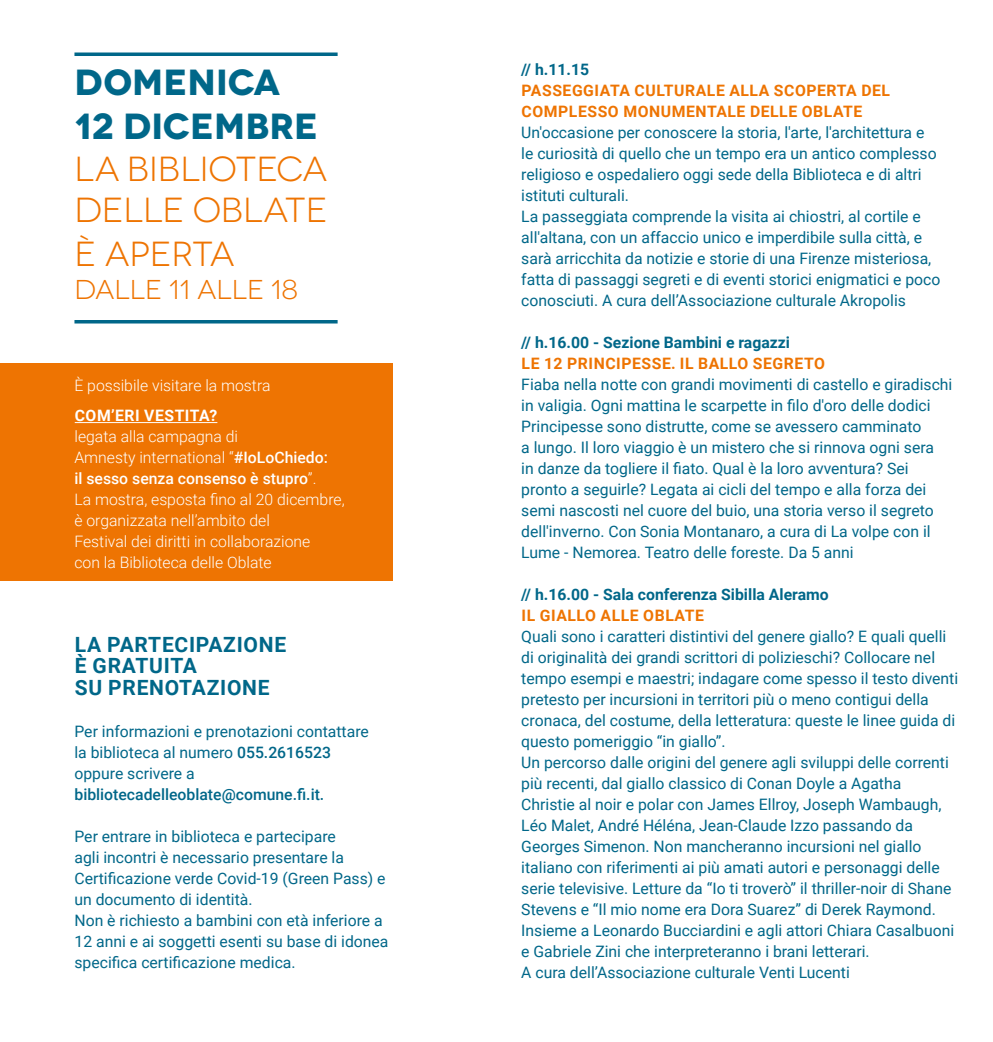
<style>
.page{position:relative;width:993px;height:1042px;background:#fff}
.page>*{position:absolute;margin:0;border:0;box-sizing:border-box;transform-origin:0 0}
.t1{font:700 36.23px/43.6px "Novecentowide";letter-spacing:.005em;color:#006789}
.t2{font:34.82px/42.7px "Novecentowide";color:#ee7402;text-align:justify}
.t3{font:27.3px "Novecentowide";color:#ee7402}
.t4{font:700 21px/21px "Roboto";letter-spacing:.035em;color:#006789}
.t5{font:15.75px/21px "Roboto";color:#006789}
.t6{font:300 15.75px/21px "Roboto";color:#fff}
.t7{font:700 15.75px/21px "Roboto";letter-spacing:.035em;color:#ee7402}
.t8{font:700 15.75px "Roboto";color:#006789}
.t9{font:500 15.75px "Roboto";color:#006789}
.t10{font:700 15.75px "Roboto";letter-spacing:.035em;color:#fff}
.s1{font-weight:500}
</style>
<div class="page">
<div style="left:0;top:363px;width:392px;height:217px;background:#ee7402"></div>
<hr style="left:75px;top:422px;width:142px;height:1px;background:#fff">
<hr style="left:74px;top:320px;width:263px;height:3px;background:#006789">
<svg style="left:74px;top:52px;width:263px;height:4px"></svg>
<h1 class="t1" style="left:74px;top:61px;width:245px">DOMENICA<br>12 DICEMBRE</h1>
<h2 class="t2" style="left:74px;top:147px;width:254px">LA BIBLIOTECA DELLE OBLATE È APERTA</h2>
<h3 class="t3" style="left:74px;top:273px;width:225px">DALLE 11 ALLE 18</h3>
<p class="t6" style="left:74px;top:374px;width:197px">È possibile visitare la mostra</p>
<p class="t10" style="left:75px;top:405px;width:144px">COM’ERI VESTITA?</p>
<p class="t6" style="left:74px;top:426px;width:271px">legata alla campagna di<br>Amnesty international “<span class="s1">#IoLoChiedo:<br>il sesso senza consenso è stupro</span>”.<br>La mostra, esposta fino al 20 dicembre, è organizzata nell’ambito del<br>Festival dei diritti in collaborazione<br>con la Biblioteca delle Oblate</p>
<h3 class="t4" style="left:75px;top:634px;width:213px">LA PARTECIPAZIONE<br>È GRATUITA<br>SU PRENOTAZIONE</h3>
<p class="t5" style="left:74px;top:720px;width:296px">Per informazioni e prenotazioni contattare la biblioteca al numero <span class="s1">055.2616523 </span>oppure scrivere a</p>
<p class="t9" style="left:74px;top:783px;width:251px">bibliotecadelleoblate@comune.fi.it.</p>
<p class="t5" style="left:74px;top:825px;width:315px">Per entrare in biblioteca e partecipare<br>agli incontri è necessario presentare la Certificazione verde Covid-19 (Green Pass) e un documento di identità.<br>Non è richiesto a bambini con età inferiore a 12 anni e ai soggetti esenti su base di idonea specifica certificazione medica.</p>
<p class="t8" style="left:521px;top:59px;width:69px">// h.11.15</p>
<p class="t7" style="left:521px;top:80px;width:370px">PASSEGGIATA CULTURALE ALLA SCOPERTA DEL<br>COMPLESSO MONUMENTALE DELLE OBLATE</p>
<p class="t5" style="left:521px;top:122px;width:420px">Un'occasione per conoscere la storia, l'arte, l'architettura e le curiosità di quello che un tempo era un antico complesso religioso e ospedaliero oggi sede della Biblioteca e di altri istituti culturali.<br>La passeggiata comprende la visita ai chiostri, al cortile e all'altana, con un affaccio unico e imperdibile sulla città, e sarà arricchita da notizie e storie di una Firenze misteriosa, fatta di passaggi segreti e di eventi storici enigmatici e poco conosciuti. A cura dell’Associazione culturale Akropolis</p>
<p class="t8" style="left:521px;top:332px;width:270px">// h.16.00 - Sezione Bambini e ragazzi</p>
<p class="t7" style="left:521px;top:353px;width:305px">LE 12 PRINCIPESSE. IL BALLO SEGRETO</p>
<p class="t5" style="left:521px;top:374px;width:432px">Fiaba nella notte con grandi movimenti di castello e giradischi in valigia. Ogni mattina le scarpette in filo d'oro delle dodici Principesse sono distrutte, come se avessero camminato<br>a lungo. Il loro viaggio è un mistero che si rinnova ogni sera<br>in danze da togliere il fiato. Qual è la loro avventura? Sei pronto a seguirle? Legata ai cicli del tempo e alla forza dei semi nascosti nel cuore del buio, una storia verso il segreto dell'inverno. Con Sonia Montanaro, a cura di La volpe con il Lume - Nemorea. Teatro delle foreste. Da 5 anni</p>
<p class="t8" style="left:521px;top:584px;width:309px">// h.16.00 - Sala conferenza Sibilla Aleramo</p>
<p class="t7" style="left:521px;top:604px;width:184px">IL GIALLO ALLE OBLATE</p>
<p class="t5" style="left:521px;top:625px;width:438px">Quali sono i caratteri distintivi del genere giallo? E quali quelli di originalità dei grandi scrittori di polizieschi? Collocare nel tempo esempi e maestri; indagare come spesso il testo diventi pretesto per incursioni in territori più o meno contigui della cronaca, del costume, della letteratura: queste le linee guida di questo pomeriggio “in giallo”.<br>Un percorso dalle origini del genere agli sviluppi delle correnti più recenti, dal giallo classico di Conan Doyle a Agatha Christie al noir e polar con James Ellroy, Joseph Wambaugh, Léo Malet, André Héléna, Jean-Claude Izzo passando da Georges Simenon. Non mancheranno incursioni nel giallo italiano con riferimenti ai più amati autori e personaggi delle serie televisive. Letture da “Io ti troverò” il thriller-noir di Shane Stevens e “Il mio nome era Dora Suarez” di Derek Raymond.<br>Insieme a Leonardo Bucciardini e agli attori Chiara Casalbuoni e Gabriele Zini che interpreteranno i brani letterari.<br>A cura dell’Associazione culturale Venti Lucenti</p>
</div>
